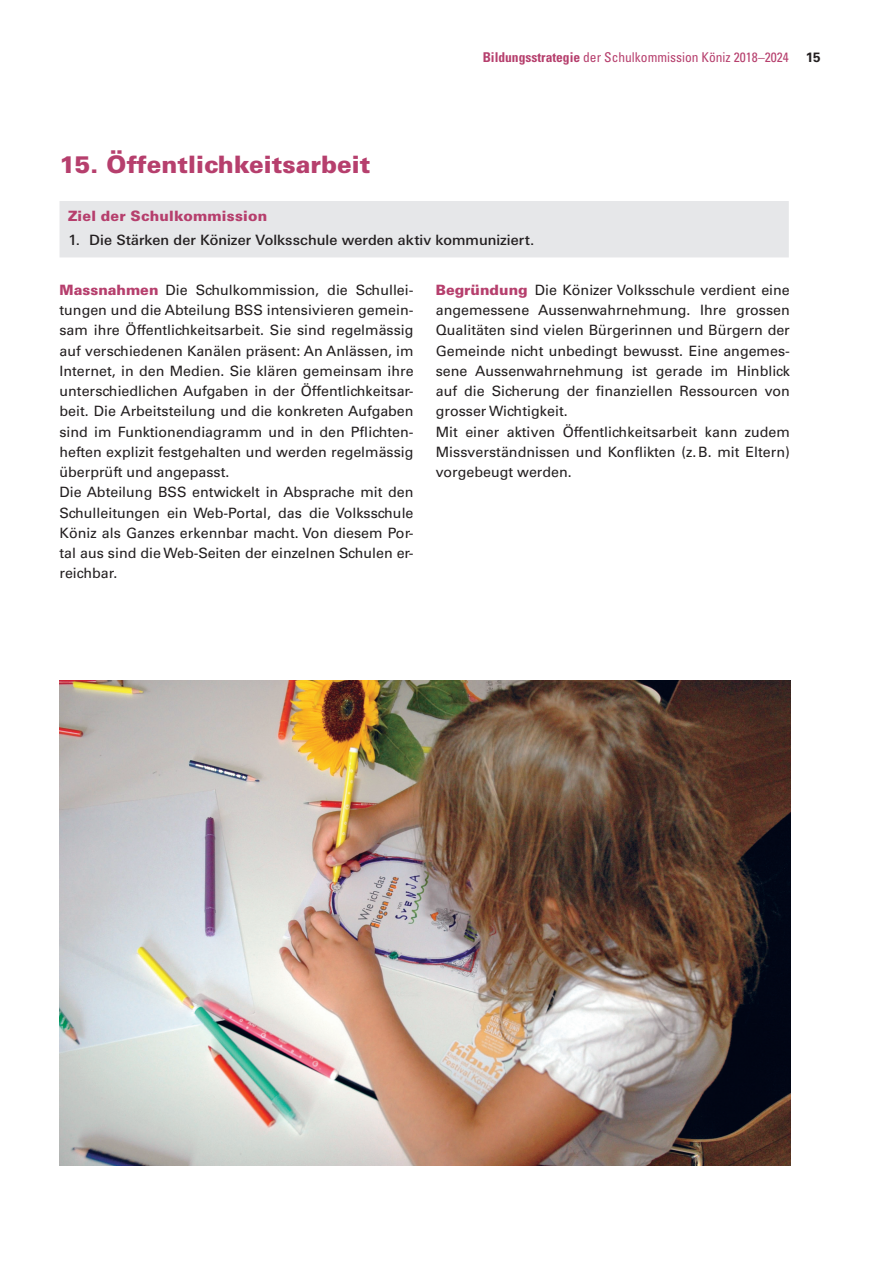
<style>
.page{position:relative;width:893px;height:1263px;background:#fff}
.page>*{position:absolute;margin:0;border:0;box-sizing:border-box;transform-origin:0 0}
.t1{font:900 24px "Univers LT";color:#b63f6d}
.t2{font:14.25px/20.2px "Univers LT";color:#231f20}
.t3{font:500 14.25px "Linotype Univers Basic";letter-spacing:.005em;color:#231f20}
.t4{font:900 14.25px "Univers LT";letter-spacing:.01em;color:#b63f6d}
.t5{font:condensed 13.5px "Univers LT";color:#b63f6d}
.t6{font:700 13.5px "Univers LT";color:#231f20}
.s1{font-weight:700}
.s2{font-weight:900;color:#b63f6d}
</style>
<div class="page">
<div style="left:60px;top:201px;width:729px;height:56px;background:#e6e7e9"></div>
<img style="left:60px;top:680px;width:730px;height:486px">
<p class="t5" style="left:483px;top:48px;width:308px"><span class="s1">Bildungsstrategie</span> der Schulkommission Köniz 2018–2024</p>
<p class="t6" style="left:806px;top:49px;width:17px">15</p>
<h1 class="t1" style="left:60px;top:150px;width:312px">15. Öffentlichkeitsarbeit</h1>
<p class="t4" style="left:68px;top:207px;width:201px">Ziel der Schulkommission</p>
<p class="t3" style="left:68px;top:231px;width:468px">1. Die Stärken der Könizer Volksschule werden aktiv kommuniziert.</p>
<p class="t2" style="left:60px;top:280px;width:356px"><span class="s2">Massnahmen</span> Die Schulkommission, die Schullei&shy;tungen und die Abteilung BSS intensivieren gemein&shy;sam ihre Öffentlichkeitsarbeit. Sie sind regelmässig auf verschiedenen Kanälen präsent: An Anlässen, im Internet, in den Medien. Sie klären gemeinsam ihre unterschiedlichen Aufgaben in der Öffentlichkeitsar&shy;beit. Die Arbeitsteilung und die konkreten Aufgaben sind im Funktionendiagramm und in den Pflichten&shy;heften explizit festgehalten und werden regelmässig überprüft und angepasst.<br>Die Abteilung BSS entwickelt in Absprache mit den Schulleitungen ein Web-Portal, das die Volksschule Köniz als Ganzes erkennbar macht. Von diesem Por&shy;tal aus sind die Web-Seiten der einzelnen Schulen er&shy;reichbar.</p>
<p class="t2" style="left:436px;top:280px;width:356px"><span class="s2">Begründung</span> Die Könizer Volksschule verdient eine angemessene Aussenwahrnehmung. Ihre grossen Qualitäten sind vielen Bürgerinnen und Bürgern der Gemeinde nicht unbedingt bewusst. Eine angemes&shy;sene Aussenwahrnehmung ist gerade im Hinblick auf die Sicherung der finanziellen Ressourcen von grosser Wichtigkeit.<br>Mit einer aktiven Öffentlichkeitsarbeit kann zudem Missverständnissen und Konflikten (z.B. mit Eltern) vorgebeugt werden.</p>
</div>
